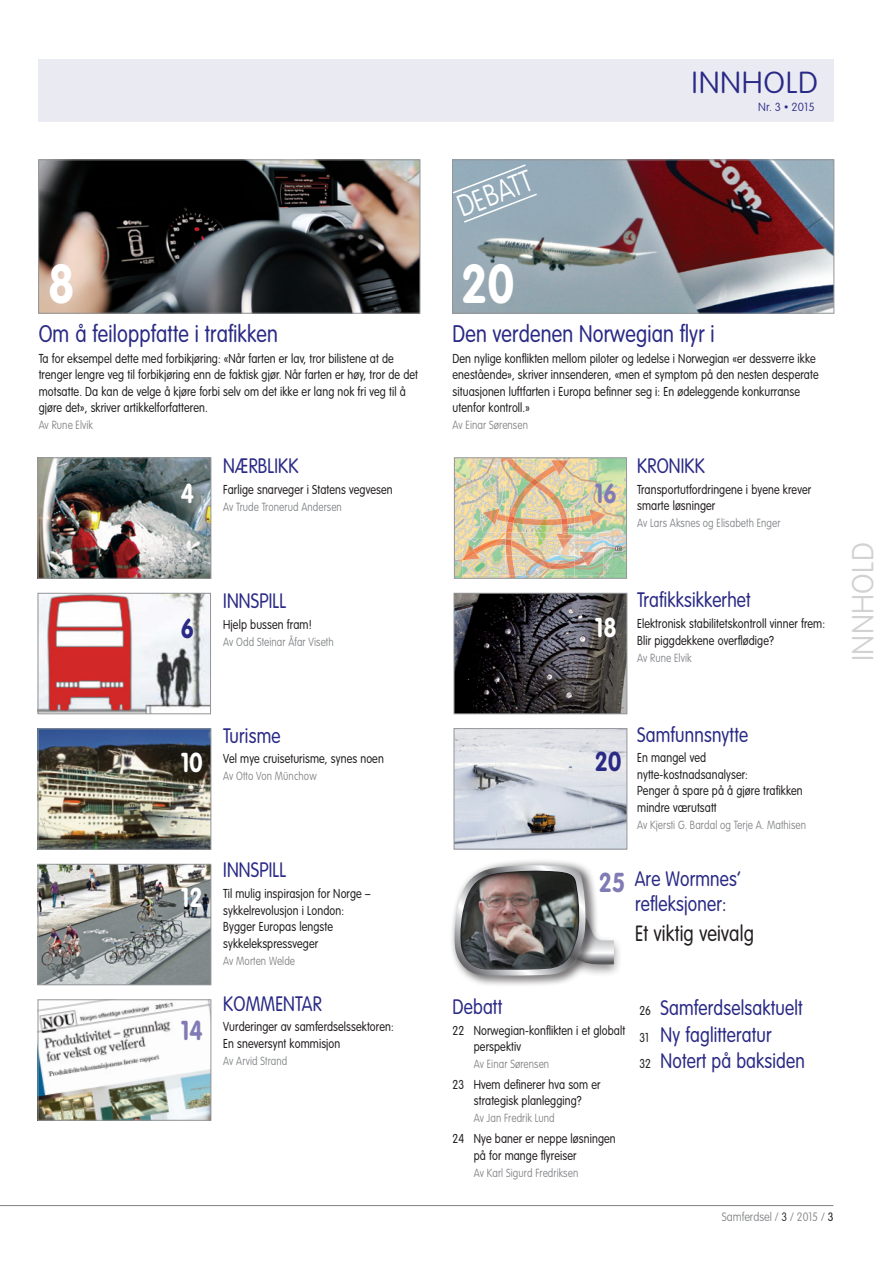
<style>
.page{position:relative;width:893px;height:1263px;background:#fff}
.page>*{position:absolute;margin:0;border:0;box-sizing:border-box;transform-origin:0 0}
.innhold_stor_pagina{font:700 54px "VAG Rounded LT";color:#fff;scale:.85 1}
.t1{font:100 30px "VAG Rounded LT";letter-spacing:.01em;color:#d1d2d4}
.t2{font:100 30px "VAG Rounded LT";letter-spacing:.02em;color:#2a2a86;scale:1.05 1}
.Annonse_tittel{font:100 30px "VAG Rounded LT";color:#fff;scale:.85 1}
.innhold_tittel_stor{font:300 23.7px "VAG Rounded LT";letter-spacing:.01em;color:#2a2a86;scale:.85 1}
.innhold_txt{font:300 21.75px "VAG Rounded LT";letter-spacing:.01em;color:#231f20;scale:.85 1}
.innhold_tittel{font:300 20.7px "VAG Rounded LT";letter-spacing:.01em;color:#2a2a86;scale:.85 1}
.innhold_tittel_u_bil{font:300 20.7px "VAG Rounded LT";letter-spacing:.01em;color:#2a2a86;scale:.85 1}
.innhold_txt_stor{font:300 12.75px/16.5px "VAG Rounded LT";letter-spacing:.01em;color:#231f20;scale:.85 1}
.innhold_txt-2{font:300 12.75px/16.5px "VAG Rounded LT";letter-spacing:.01em;color:#231f20;scale:.85 1}
.Innhold_txt_u_bilde{font:300 12.75px/16.5px "VAG Rounded LT";letter-spacing:.01em;color:#231f20;scale:.85 1}
.t3{font:100 12px "VAG Rounded LT";color:#808285;scale:.9 1}
.innhold_forfatter{font:100 11.7px "VAG Rounded LT";letter-spacing:.01em;color:#808285;scale:.85 1}
.Innhold_forfatter_u{font:100 11.7px "VAG Rounded LT";letter-spacing:.01em;color:#808285;scale:.85 1}
.t4{font:100 11.7px "VAG Rounded LT";letter-spacing:.01em;color:#2a2a86}
.s1{font-weight:700;font-size:27px;color:#fff}
.s2{font-weight:700;font-size:27px;color:#2a2a86}
.s3{font-weight:700;font-size:27px;color:#817bb5}
.s4{font-size:8.7px}
.s5{font-size:12.75px;color:#231f20}
.s6{color:#231f20}
.s7{font-weight:300;color:#231f20}
</style>
<div class="page">
<hr style="left:0;top:1205px;width:833px;height:1px;background:#808285">
<div style="left:38px;top:60px;width:795px;height:62px;background:#eaeaf3"></div>
<img style="left:456px;top:595px;width:169px;height:117px">
<div style="left:454px;top:593px;width:173px;height:121px;border:1px solid #939598"></div>
<img style="left:456px;top:730px;width:169px;height:117px">
<div style="left:454px;top:728px;width:173px;height:121px;border:1px solid #939598"></div>
<img style="left:40px;top:866px;width:169px;height:117px">
<div style="left:38px;top:864px;width:173px;height:121px;border:1px solid #939598"></div>
<img style="left:40px;top:595px;width:169px;height:117px">
<div style="left:38px;top:593px;width:173px;height:121px;border:1px solid #939598"></div>
<img style="left:40px;top:161px;width:378px;height:151px">
<div style="left:38px;top:159px;width:382px;height:155px;border:1px solid #939598"></div>
<img style="left:454px;top:161px;width:378px;height:151px">
<div style="left:452px;top:159px;width:382px;height:155px;border:1px solid #939598"></div>
<img style="left:40px;top:730px;width:169px;height:118px">
<div style="left:38px;top:728px;width:173px;height:122px;border:1px solid #939598"></div>
<img style="left:40px;top:1001px;width:169px;height:118px">
<div style="left:38px;top:999px;width:173px;height:122px;border:1px solid #939598"></div>
<img style="left:40px;top:459px;width:169px;height:118px">
<div style="left:38px;top:457px;width:173px;height:122px;border:1px solid #939598"></div>
<img style="left:456px;top:459px;width:169px;height:118px">
<img style="left:505px;top:566px;width:70px;height:11px">
<img style="left:462px;top:539px;width:43px;height:37px">
<img style="left:575px;top:539px;width:28px;height:37px">
<img style="left:506px;top:566px;width:9px;height:10px">
<img style="left:473px;top:539px;width:112px;height:27px">
<img style="left:526px;top:555px;width:49px;height:14px">
<img style="left:463px;top:545px;width:17px;height:15px">
<img style="left:580px;top:552px;width:17px;height:15px">
<img style="left:483px;top:508px;width:129px;height:24px">
<img style="left:500px;top:514px;width:89px;height:8px">
<img style="left:483px;top:508px;width:17px;height:17px">
<img style="left:589px;top:509px;width:17px;height:17px">
<img style="left:501px;top:532px;width:79px;height:23px">
<img style="left:505px;top:539px;width:31px;height:16px">
<img style="left:513px;top:459px;width:67px;height:1px">
<img style="left:501px;top:463px;width:4px;height:45px">
<img style="left:505px;top:460px;width:75px;height:48px">
<img style="left:512px;top:465px;width:44px;height:43px">
<img style="left:551px;top:460px;width:17px;height:15px">
<img style="left:518px;top:525px;width:40px;height:7px">
<img style="left:518px;top:508px;width:40px;height:8px">
<img style="left:518px;top:516px;width:40px;height:9px">
<svg style="left:501px;top:508px;width:17px;height:38px"></svg>
<svg style="left:530px;top:479px;width:9px;height:7px"></svg>
<img style="left:558px;top:508px;width:1px;height:24px">
<img style="left:556px;top:533px;width:3px;height:6px">
<svg style="left:559px;top:508px;width:22px;height:45px"></svg>
<svg style="left:501px;top:459px;width:12px;height:4px"></svg>
<div style="left:454px;top:457px;width:173px;height:122px;border:1px solid #939598"></div>
<div style="left:565px;top:910px;width:58px;height:68px;background:#231f20;opacity:.5"></div>
<svg style="left:451px;top:860px;width:148px;height:125px"></svg>
<svg style="left:453px;top:865px;width:161px;height:111px"></svg>
<svg style="left:452px;top:163px;width:87px;height:61px"></svg>
<p class="innhold_stor_pagina" style="left:48px;top:252px;width:32px">8</p>
<p class="innhold_tittel_stor" style="left:39px;top:320px;width:283px">Om å feiloppfatte i trafikken</p>
<p class="innhold_txt_stor" style="left:39px;top:351px;width:448px">Ta for eksempel dette med forbikjøring: «Når farten er lav, tror bilistene at de trenger lengre veg til forbikjøring enn de faktisk gjør. Når farten er høy, tror de det motsatte. Da kan de velge å kjøre forbi selv om det ikke er lang nok fri veg til å gjøre det», skriver artikkelforfatteren.</p>
<p class="innhold_forfatter" style="left:39px;top:419px;width:65px">Av Rune Elvik</p>
<p class="innhold_tittel" style="left:223px;top:454px;width:90px">NÆRBLIKK</p>
<p class="innhold_txt-2" style="left:181px;top:481px;width:251px"><span class="s1">4</span> Farlige snarveger i Statens vegvesen</p>
<p class="innhold_forfatter" style="left:223px;top:500px;width:141px">Av Trude Tronerud Andersen</p>
<p class="innhold_tittel" style="left:223px;top:589px;width:76px">INNSPILL</p>
<p class="innhold_txt-2" style="left:181px;top:616px;width:156px"><span class="s2">6</span> Hjelp bussen fram!</p>
<p class="innhold_forfatter" style="left:223px;top:635px;width:131px">Av Odd Steinar Åfar Viseth</p>
<p class="innhold_tittel" style="left:223px;top:723px;width:69px">Turisme</p>
<p class="innhold_txt-2" style="left:181px;top:751px;width:240px"><span class="s1">10</span> Vel mye cruiseturisme, synes noen</p>
<p class="innhold_forfatter" style="left:223px;top:769px;width:111px">Av Otto Von Münchow</p>
<p class="innhold_tittel" style="left:223px;top:858px;width:76px">INNSPILL</p>
<p class="innhold_txt-2" style="left:223px;top:886px;width:175px;text-indent:-43px"><span class="s1">12</span> Til mulig inspirasjon for Norge – sykkelrevolusjon i London:<br>Bygger Europas lengste sykkelekspressveger</p>
<p class="innhold_forfatter" style="left:223px;top:954px;width:86px">Av Morten Welde</p>
<p class="innhold_tittel" style="left:223px;top:991px;width:117px">KOMMENTAR</p>
<p class="innhold_txt-2" style="left:223px;top:1019px;width:202px;text-indent:-43px"><span class="s3">14</span> Vurderinger av samferdselssektoren:<br>En sneversynt kommisjon</p>
<p class="innhold_forfatter" style="left:223px;top:1054px;width:77px">Av Arvid Strand</p>
<p class="Annonse_tittel" style="left:452px;top:192px;width:93px;rotate:-21deg">DEBATT</p>
<p class="innhold_stor_pagina" style="left:461px;top:252px;width:64px">20</p>
<p class="t2" style="left:692px;top:66px;width:122px">INNHOLD</p>
<p class="t4" style="left:758px;top:100px;width:58px">Nr. 3 <span class="s4">•</span> 2015</p>
<p class="innhold_tittel_stor" style="left:453px;top:320px;width:310px">Den verdenen Norwegian flyr i</p>
<p class="innhold_txt_stor" style="left:453px;top:351px;width:432px">Den nylige konflikten mellom piloter og ledelse i Norwegian «er dessverre ikke enestående», skriver innsenderen, «men et symptom på den nesten desperate situasjonen luftfarten i Europa befinner seg i: En ødeleggende konkurranse utenfor kontroll.»</p>
<p class="innhold_forfatter" style="left:453px;top:419px;width:90px">Av Einar Sørensen</p>
<p class="innhold_tittel" style="left:637px;top:454px;width:81px">KRONIKK</p>
<p class="innhold_txt-2" style="left:637px;top:481px;width:206px;text-indent:-43px"><span class="s3">16</span> Transportutfordringene i byene krever smarte løsninger</p>
<p class="innhold_forfatter" style="left:637px;top:516px;width:170px">Av Lars Aksnes og Elisabeth Enger</p>
<p class="innhold_tittel" style="left:637px;top:588px;width:135px">Trafikksikkerhet</p>
<p class="innhold_txt-2" style="left:637px;top:616px;width:223px;text-indent:-43px"><span class="s1">18</span> Elektronisk stabilitetskontroll vinner frem:<br>Blir piggdekkene overflødige?</p>
<p class="innhold_forfatter" style="left:637px;top:651px;width:65px">Av Rune Elvik</p>
<h2 class="t1" style="left:846px;top:661px;width:120px;rotate:-90deg">INNHOLD</h2>
<p class="innhold_tittel" style="left:637px;top:722px;width:132px">Samfunnsnytte</p>
<p class="innhold_txt-2" style="left:637px;top:750px;width:196px;text-indent:-43px"><span class="s2">20</span> En mangel ved nytte-kostnadsanalyser:<br>Penger å spare på å gjøre trafikken mindre værutsatt</p>
<p class="innhold_forfatter" style="left:637px;top:818px;width:200px">Av Kjersti G. Bardal og Terje A. Mathisen</p>
<p class="innhold_tittel" style="left:599px;top:866px;width:168px"><span class="s3">25</span> Are Wormnes’</p>
<p class="innhold_tittel" style="left:635px;top:892px;width:109px">refleksjoner:</p>
<p class="innhold_txt" style="left:635px;top:921px;width:141px">Et viktig veivalg</p>
<p class="innhold_tittel_u_bil" style="left:453px;top:995px;width:60px">Debatt</p>
<p class="Innhold_txt_u_bilde" style="left:474px;top:1022px;width:180px;text-indent:-21px">22 Norwegian-konflikten i et globalt perspektiv</p>
<p class="Innhold_forfatter_u" style="left:474px;top:1057px;width:90px">Av Einar Sørensen</p>
<p class="Innhold_txt_u_bilde" style="left:453px;top:1076px;width:176px;text-align:center">23 Hvem definerer hva som er strategisk planlegging?</p>
<p class="Innhold_forfatter_u" style="left:474px;top:1111px;width:97px">Av Jan Fredrik Lund</p>
<p class="Innhold_txt_u_bilde" style="left:474px;top:1131px;width:168px;text-indent:-21px">24 Nye baner er neppe løsningen på for mange flyreiser</p>
<p class="Innhold_forfatter_u" style="left:474px;top:1166px;width:124px">Av Karl Sigurd Fredriksen</p>
<p class="innhold_tittel" style="left:639px;top:996px;width:194px"><span class="s5">26</span> Samferdselsaktuelt</p>
<p class="innhold_tittel" style="left:639px;top:1022px;width:157px"><span class="s5">31</span> Ny faglitteratur</p>
<p class="innhold_tittel" style="left:639px;top:1049px;width:196px"><span class="s5">32</span> Notert på baksiden</p>
<p class="t3" style="left:722px;top:1210px;width:126px">Samferdsel / <span class="s6">3</span> / 2015 / <span class="s7">3</span></p>
</div>
